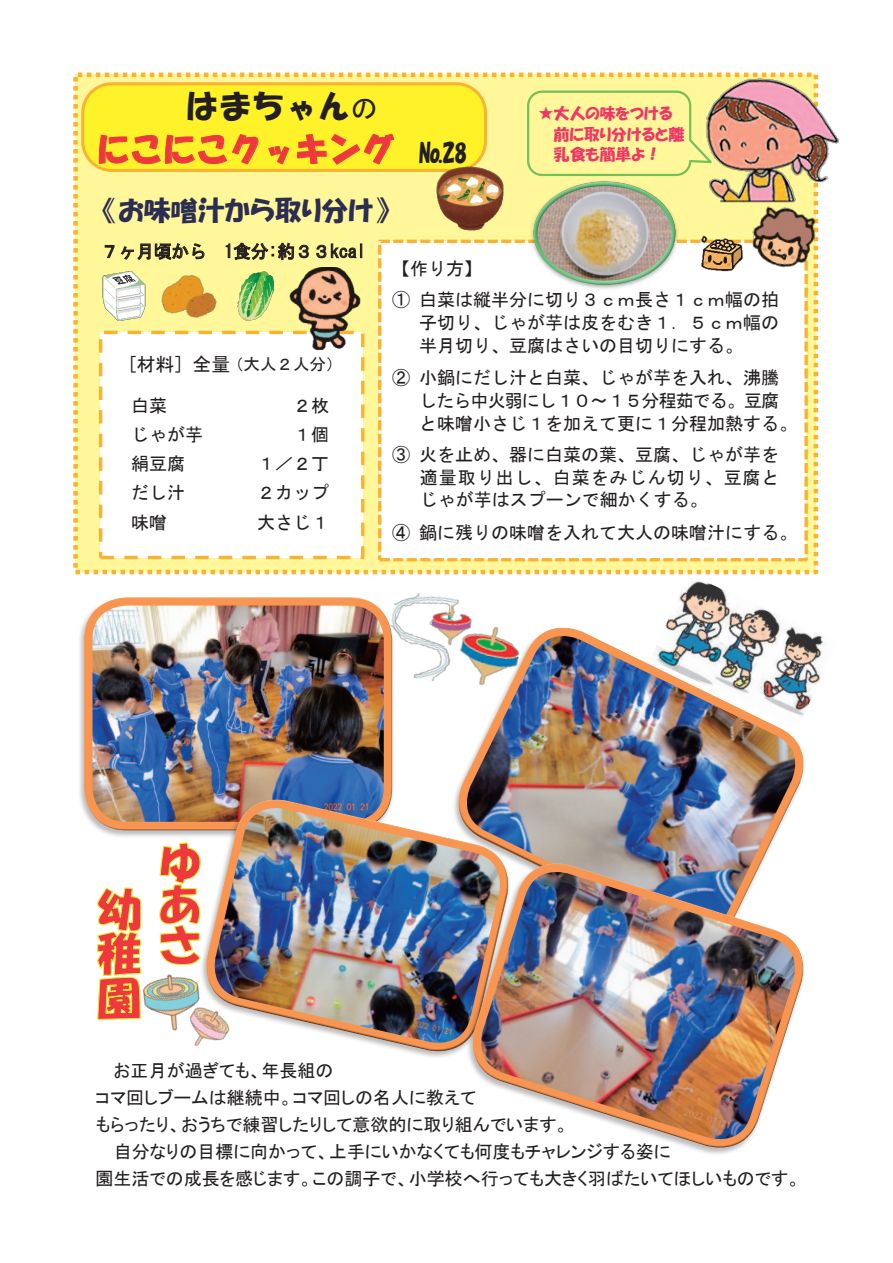
<style>
.page{position:relative;width:893px;height:1263px;background:#fff}
.page>*{position:absolute;margin:0;border:0;box-sizing:border-box;transform-origin:0 0}
.t1{font:33px/42.8px "HG Soei Kakupoptai";letter-spacing:.005em;color:#ee383d;text-align:center}
.t2{font:27px "HGP Soei Kakupoptai";color:#2c2d53}
.t3{font:18px/23.2px "MS Gothic";color:#231f20}
.t4{font:18px "MS P Gothic";color:#231f20}
.t5{font:18px/21.6px "MS Gothic";letter-spacing:.025em;color:#231f20}
.t6{font:16.5px "MS Gothic";color:#231f20}
.t7{font:15.75px/20.4px "HGP Soei Kakupoptai";color:#ee3667}
.s1{color:#231f20}
.s2{font-family:"MS Gothic";font-size:27px;color:#231f20}
.s3{font-size:24px;color:#231f20}
.s4{font-size:18.9px}
</style>
<div class="page">
<div style="left:77px;top:596px;width:317px;height:242px;background:#231f20;opacity:.3"></div>
<div style="left:84px;top:596px;width:310px;height:209px;background:#fff;opacity:.75"></div>
<div style="left:84px;top:610px;width:310px;height:221px;background:#231f20;opacity:.75"></div>
<svg style="left:202px;top:789px;width:192px;height:13px;background:#667495"></svg>
<img style="left:196px;top:802px;width:264px;height:255px">
<img style="left:444px;top:627px;width:360px;height:328px">
<img style="left:468px;top:851px;width:336px;height:13px">
<img style="left:460px;top:864px;width:344px;height:290px">
<div style="left:76px;top:75px;width:740px;height:497px;background:#fff79a"></div>
<div style="left:73px;top:73px;width:745px;height:501px;border:4px dashed #fbb132"></div>
<svg style="left:159px;top:841px;width:43px;height:86px"></svg>
<svg style="left:97px;top:887px;width:45px;height:40px"></svg>
<div style="left:101px;top:332px;width:262px;height:225px;background:#fff"></div>
<div style="left:99px;top:331px;width:265px;height:228px;border:3px dashed #fbb132"></div>
<img style="left:701px;top:72px;width:138px;height:131px">
<div style="left:380px;top:241px;width:426px;height:319px;background:#fff"></div>
<div style="left:378px;top:240px;width:430px;height:321px;border:3px dashed #fbb132"></div>
<img style="left:527px;top:228px;width:155px;height:61px">
<div style="left:83px;top:84px;width:402px;height:86px;background:#fff229;border-radius:29px"></div>
<div style="left:81px;top:82px;width:406px;height:90px;border:3px solid #fbb132;border-radius:29px"></div>
<svg style="left:98px;top:134px;width:160px;height:31px"></svg>
<svg style="left:268px;top:146px;width:22px;height:19px"></svg>
<svg style="left:296px;top:133px;width:99px;height:32px"></svg>
<svg style="left:527px;top:89px;width:189px;height:88px"></svg>
<img style="left:434px;top:165px;width:70px;height:66px">
<img style="left:237px;top:297px;width:35px;height:24px">
<img style="left:154px;top:275px;width:63px;height:56px">
<img style="left:102px;top:272px;width:44px;height:49px">
<img style="left:289px;top:267px;width:73px;height:85px">
<img style="left:746px;top:201px;width:75px;height:74px">
<img style="left:700px;top:235px;width:44px;height:37px">
<img style="left:226px;top:988px;width:43px;height:69px">
<img style="left:97px;top:927px;width:129px;height:130px">
<img style="left:382px;top:593px;width:149px;height:102px">
<img style="left:650px;top:574px;width:174px;height:153px">
<svg style="left:105px;top:245px;width:9px;height:13px"></svg>
<svg style="left:121px;top:243px;width:83px;height:17px"></svg>
<svg style="left:226px;top:242px;width:83px;height:55px"></svg>
<svg style="left:316px;top:243px;width:46px;height:15px"></svg>
<div style="left:532px;top:179px;width:145px;height:104px;background:#fff;opacity:.75"></div>
<div style="left:532px;top:184px;width:145px;height:102px;background:#231f20;opacity:.75"></div>
<h1 class="t1" style="left:97px;top:85px;width:372px"><span class="s1">はまちゃん</span><span class="s2">の<br></span>にこにこクッキング <span class="s3">№28</span></h1>
<h2 class="t2" style="left:102px;top:197px;width:290px">《お味噌汁から取り分け》</h2>
<p class="t7" style="left:554px;top:103px;width:132px;text-indent:-16px">★大人の味をつける前に取り分けると離乳食も簡単よ！</p>
<p class="t3" style="left:101px;top:240px;width:266px">７ヶ月頃から　1食分:約３３kcal</p>
<p class="t6" style="left:127px;top:356px;width:217px"><span class="s4">[材料] 全量</span>（大人２人分）</p>
<p class="t3" style="left:131px;top:394px;width:37px">白菜</p>
<p class="t3" style="left:293px;top:394px;width:37px">２枚</p>
<p class="t3" style="left:131px;top:423px;width:73px">じゃが芋</p>
<p class="t3" style="left:293px;top:423px;width:37px">１個</p>
<p class="t3" style="left:131px;top:452px;width:55px">絹豆腐</p>
<p class="t3" style="left:257px;top:452px;width:73px">１／２丁</p>
<p class="t3" style="left:131px;top:481px;width:55px">だし汁</p>
<p class="t3" style="left:257px;top:481px;width:73px">２カップ</p>
<p class="t3" style="left:131px;top:510px;width:37px">味噌</p>
<p class="t3" style="left:257px;top:510px;width:73px">大さじ１</p>
<p class="t3" style="left:392px;top:252px;width:388px;line-height:31.2px">【作り方】<br>① 白菜は縦半分に切り３ｃｍ長さ１ｃｍ幅の拍</p>
<p class="t3" style="left:419px;top:311px;width:361px">子切り、じゃが芋は皮をむき１．５ｃｍ幅の半月切り、豆腐はさいの目切りにする。</p>
<p class="t3" style="left:419px;top:365px;width:380px;text-indent:-27px">② 小鍋にだし汁と白菜、じゃが芋を入れ、沸騰したら中火弱にし１０～１５分程茹でる。豆腐と味噌小さじ１を加えて更に１分程加熱する。</p>
<p class="t3" style="left:392px;top:443px;width:389px">③ 火を止め、器に白菜の葉、豆腐、じゃが芋を</p>
<p class="t5" style="left:420px;top:467px;width:361px">適量取り出し、白菜をみじん切り、豆腐とじゃが芋はスプーンで細かくする。</p>
<p class="t3" style="left:392px;top:521px;width:407px">④ 鍋に残りの味噌を入れて大人の味噌汁にする。</p>
<p class="t4" style="left:114px;top:1061px;width:221px">お正月が過ぎても、年長組の</p>
<p class="t4" style="left:96px;top:1088px;width:382px">コマ回しブームは継続中。コマ回しの名人に教えて</p>
<p class="t4" style="left:96px;top:1115px;width:474px">もらったり、おうちで練習したりして意欲的に取り組んでいます。</p>
<p class="t4" style="left:114px;top:1142px;width:558px">自分なりの目標に向かって、上手にいかなくても何度もチャレンジする姿に</p>
<p class="t4" style="left:96px;top:1169px;width:706px">園生活での成長を感じます。この調子で、小学校へ行っても大きく羽ばたいてほしいものです。</p>
</div>
